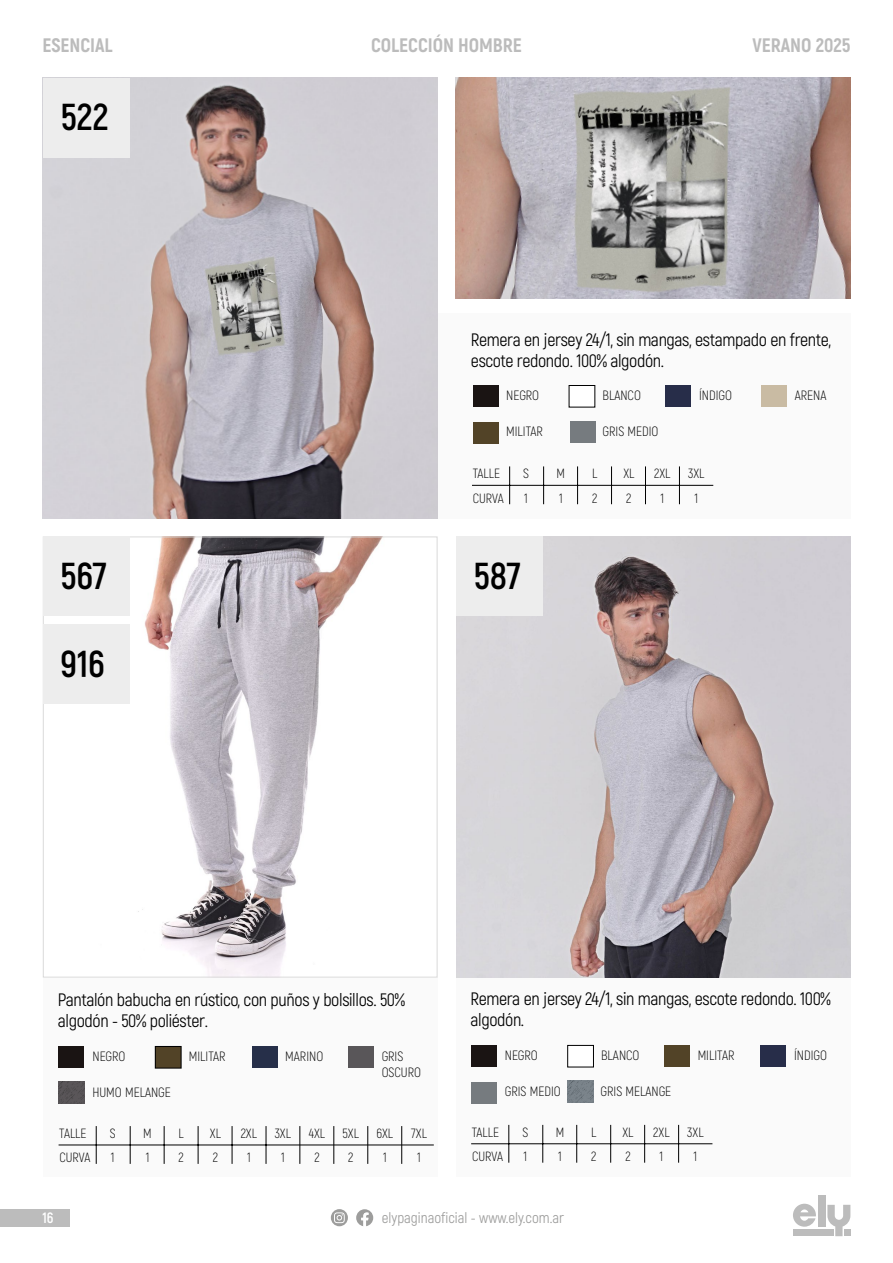
<style>
.page{position:relative;width:893px;height:1263px;background:#fff}
.page>*{position:absolute;margin:0;border:0;box-sizing:border-box;transform-origin:0 0}
.t1{font:700 37.5px "Akrobat";color:#000}
.t2{font:800 19.5px "Akrobat";color:#bcbcbc}
.t3{font:18px/21px "Akrobat";letter-spacing:-.02em;color:#000}
.t4{font:15px "Akrobat";color:#9d9d9c}
.t5{font:700 15px "Akrobat";color:#fff}
.t6{font:300 13.5px/16.2px "Akrobat";color:#000}
.t7{font:300 13.35px "Akrobat";color:#000}
</style>
<div class="page">
<svg style="left:356px;top:1209px;width:17px;height:17px"></svg>
<div style="left:331px;top:1209px;width:17px;height:17px;background:#9d9d9c;border-radius:50%"></div>
<svg style="left:334px;top:1212px;width:11px;height:11px"></svg>
<svg style="left:793px;top:1204px;width:23px;height:23px"></svg>
<svg style="left:827px;top:1205px;width:23px;height:31px"></svg>
<div style="left:818px;top:1195px;width:7px;height:32px;background:#bcbcbc"></div>
<div style="left:793px;top:1229px;width:40px;height:7px;background:#bcbcbc"></div>
<div style="left:844px;top:1229px;width:6px;height:7px;background:#bcbcbc"></div>
<div style="left:0;top:1209px;width:69px;height:18px;background:#bcbcbc"></div>
<img style="left:43px;top:78px;width:394px;height:441px">
<div style="left:43px;top:78px;width:87px;height:79px;background:#ededed"></div>
<div style="left:438px;top:313px;width:413px;height:206px;background:#fafafa"></div>
<div style="left:473px;top:385px;width:25px;height:22px;background:#1a1413"></div>
<div style="left:473px;top:422px;width:25px;height:22px;background:#524327"></div>
<div style="left:665px;top:385px;width:26px;height:22px;background:#272d49"></div>
<div style="left:761px;top:385px;width:26px;height:22px;background:#c9bba3"></div>
<div style="left:569px;top:385px;width:26px;height:22px;background:#fff;border:1px solid #000"></div>
<hr style="left:472px;top:485px;width:241px;height:1px;background:#000">
<hr style="left:509px;top:466px;width:1px;height:38px;background:#000">
<hr style="left:543px;top:466px;width:1px;height:38px;background:#000">
<hr style="left:577px;top:466px;width:1px;height:38px;background:#000">
<hr style="left:611px;top:466px;width:1px;height:38px;background:#000">
<hr style="left:645px;top:466px;width:1px;height:38px;background:#000">
<hr style="left:679px;top:466px;width:1px;height:38px;background:#000">
<div style="left:570px;top:421px;width:25px;height:22px;background:#767b7f"></div>
<img style="left:456px;top:78px;width:394px;height:220px">
<div style="left:456px;top:977px;width:395px;height:200px;background:#fafafa"></div>
<div style="left:471px;top:1045px;width:26px;height:22px;background:#1a1413"></div>
<div style="left:471px;top:1082px;width:26px;height:21px;background:#767b7f"></div>
<div style="left:664px;top:1045px;width:26px;height:22px;background:#524327"></div>
<div style="left:567px;top:1045px;width:27px;height:22px;background:#fff;border:1px solid #000"></div>
<div style="left:760px;top:1045px;width:26px;height:22px;background:#272d49"></div>
<hr style="left:471px;top:1143px;width:241px;height:1px;background:#000">
<hr style="left:509px;top:1125px;width:1px;height:38px;background:#000">
<hr style="left:542px;top:1125px;width:1px;height:38px;background:#000">
<hr style="left:576px;top:1125px;width:1px;height:38px;background:#000">
<hr style="left:610px;top:1125px;width:1px;height:38px;background:#000">
<hr style="left:644px;top:1125px;width:1px;height:38px;background:#000">
<hr style="left:678px;top:1125px;width:1px;height:38px;background:#000">
<img style="left:568px;top:1081px;width:25px;height:21px">
<img style="left:456px;top:536px;width:395px;height:441px">
<div style="left:456px;top:536px;width:86px;height:80px;background:#ededed"></div>
<div style="left:43px;top:977px;width:394px;height:200px;background:#fafafa"></div>
<img style="left:138px;top:538px;width:244px;height:437px">
<div style="left:43px;top:536px;width:87px;height:80px;background:#ededed"></div>
<div style="left:59px;top:1046px;width:25px;height:22px;background:#1a1413"></div>
<div style="left:252px;top:1046px;width:26px;height:22px;background:#262f49"></div>
<div style="left:155px;top:1046px;width:26px;height:22px;background:#524327"></div>
<div style="left:155px;top:1046px;width:27px;height:22px;border:1px solid #000"></div>
<img style="left:59px;top:1082px;width:25px;height:21px">
<div style="left:348px;top:1046px;width:26px;height:22px;background:#595659"></div>
<hr style="left:59px;top:1145px;width:375px;height:1px;background:#000">
<hr style="left:96px;top:1126px;width:1px;height:38px;background:#000">
<hr style="left:130px;top:1126px;width:1px;height:38px;background:#000">
<hr style="left:164px;top:1126px;width:1px;height:38px;background:#000">
<hr style="left:198px;top:1126px;width:1px;height:38px;background:#000">
<hr style="left:232px;top:1126px;width:1px;height:38px;background:#000">
<hr style="left:266px;top:1126px;width:1px;height:38px;background:#000">
<hr style="left:300px;top:1126px;width:1px;height:38px;background:#000">
<hr style="left:334px;top:1126px;width:1px;height:38px;background:#000">
<hr style="left:367px;top:1126px;width:1px;height:38px;background:#000">
<hr style="left:401px;top:1126px;width:1px;height:38px;background:#000">
<div style="left:43px;top:624px;width:87px;height:80px;background:#ededed"></div>
<p class="t2" style="left:371px;top:33px;width:152px">COLECCIÓN HOMBRE</p>
<p class="t2" style="left:42px;top:33px;width:72px">ESENCIAL</p>
<p class="t2" style="left:752px;top:33px;width:100px">VERANO 2025</p>
<h1 class="t1" style="left:61px;top:94px;width:49px">522</h1>
<h1 class="t1" style="left:60px;top:552px;width:48px">567</h1>
<h1 class="t1" style="left:60px;top:640px;width:46px">916</h1>
<p class="t3" style="left:471px;top:329px;width:362px">Remera en jersey 24/1, sin mangas, estampado en frente, escote redondo. 100% algodón.</p>
<p class="t6" style="left:506px;top:387px;width:34px">NEGRO</p>
<p class="t6" style="left:506px;top:424px;width:38px">MILITAR</p>
<p class="t6" style="left:603px;top:387px;width:40px">BLANCO</p>
<p class="t6" style="left:699px;top:387px;width:34px">ÍNDIGO</p>
<p class="t6" style="left:795px;top:387px;width:33px">ARENA</p>
<p class="t6" style="left:603px;top:424px;width:57px">GRIS MEDIO</p>
<p class="t7" style="left:473px;top:466px;width:29px">TALLE</p>
<p class="t7" style="left:523px;top:466px;width:7px">S</p>
<p class="t7" style="left:557px;top:466px;width:10px">M</p>
<p class="t7" style="left:592px;top:466px;width:7px">L</p>
<p class="t7" style="left:623px;top:466px;width:13px">XL</p>
<p class="t7" style="left:654px;top:466px;width:18px">2XL</p>
<p class="t7" style="left:688px;top:466px;width:18px">3XL</p>
<p class="t7" style="left:473px;top:490px;width:32px">CURVA</p>
<p class="t7" style="left:524px;top:490px;width:5px">1</p>
<p class="t7" style="left:559px;top:490px;width:5px">1</p>
<p class="t7" style="left:592px;top:490px;width:7px">2</p>
<p class="t7" style="left:626px;top:490px;width:7px">2</p>
<p class="t7" style="left:660px;top:490px;width:5px">1</p>
<p class="t7" style="left:694px;top:490px;width:5px">1</p>
<h1 class="t1" style="left:474px;top:552px;width:49px">587</h1>
<p class="t3" style="left:58px;top:989px;width:349px">Pantalón babucha en rústico, con puños y bolsillos. 50% algodón - 50% poliéster.</p>
<p class="t6" style="left:92px;top:1048px;width:34px">NEGRO</p>
<p class="t6" style="left:92px;top:1084px;width:80px">HUMO MELANGE</p>
<p class="t6" style="left:189px;top:1048px;width:38px">MILITAR</p>
<p class="t6" style="left:285px;top:1048px;width:39px">MARINO</p>
<p class="t6" style="left:382px;top:1048px;width:41px">GRIS<br>OSCURO</p>
<p class="t7" style="left:59px;top:1125px;width:29px">TALLE</p>
<p class="t7" style="left:110px;top:1125px;width:7px">S</p>
<p class="t7" style="left:143px;top:1125px;width:10px">M</p>
<p class="t7" style="left:179px;top:1125px;width:7px">L</p>
<p class="t7" style="left:210px;top:1125px;width:13px">XL</p>
<p class="t7" style="left:241px;top:1125px;width:18px">2XL</p>
<p class="t7" style="left:275px;top:1125px;width:18px">3XL</p>
<p class="t7" style="left:59px;top:1150px;width:32px">CURVA</p>
<p class="t7" style="left:111px;top:1150px;width:5px">1</p>
<p class="t7" style="left:146px;top:1150px;width:5px">1</p>
<p class="t7" style="left:179px;top:1150px;width:7px">2</p>
<p class="t7" style="left:213px;top:1150px;width:7px">2</p>
<p class="t7" style="left:247px;top:1150px;width:5px">1</p>
<p class="t7" style="left:281px;top:1150px;width:5px">1</p>
<p class="t7" style="left:309px;top:1125px;width:18px">4XL</p>
<p class="t7" style="left:343px;top:1125px;width:18px">5XL</p>
<p class="t7" style="left:376px;top:1125px;width:18px">6XL</p>
<p class="t7" style="left:411px;top:1125px;width:17px">7XL</p>
<p class="t7" style="left:314px;top:1150px;width:7px">2</p>
<p class="t7" style="left:348px;top:1150px;width:7px">2</p>
<p class="t7" style="left:383px;top:1150px;width:5px">1</p>
<p class="t7" style="left:417px;top:1150px;width:5px">1</p>
<p class="t3" style="left:470px;top:988px;width:362px">Remera en jersey 24/1, sin mangas, escote redondo. 100% algodón.</p>
<p class="t6" style="left:505px;top:1047px;width:34px">NEGRO</p>
<p class="t6" style="left:505px;top:1083px;width:57px">GRIS MEDIO</p>
<p class="t6" style="left:601px;top:1047px;width:40px">BLANCO</p>
<p class="t6" style="left:698px;top:1047px;width:38px">MILITAR</p>
<p class="t6" style="left:794px;top:1047px;width:34px">ÍNDIGO</p>
<p class="t6" style="left:601px;top:1083px;width:72px">GRIS MELANGE</p>
<p class="t7" style="left:472px;top:1124px;width:29px">TALLE</p>
<p class="t7" style="left:522px;top:1124px;width:7px">S</p>
<p class="t7" style="left:556px;top:1124px;width:10px">M</p>
<p class="t7" style="left:591px;top:1124px;width:7px">L</p>
<p class="t7" style="left:622px;top:1124px;width:13px">XL</p>
<p class="t7" style="left:653px;top:1124px;width:18px">2XL</p>
<p class="t7" style="left:687px;top:1124px;width:18px">3XL</p>
<p class="t7" style="left:472px;top:1148px;width:32px">CURVA</p>
<p class="t7" style="left:523px;top:1148px;width:5px">1</p>
<p class="t7" style="left:558px;top:1148px;width:5px">1</p>
<p class="t7" style="left:591px;top:1148px;width:7px">2</p>
<p class="t7" style="left:625px;top:1148px;width:7px">2</p>
<p class="t7" style="left:660px;top:1148px;width:5px">1</p>
<p class="t7" style="left:694px;top:1148px;width:5px">1</p>
<p class="t5" style="left:43px;top:1208px;width:13px">16</p>
<p class="t4" style="left:382px;top:1208px;width:184px">elypaginaoficial - www.ely.com.ar</p>
</div>
